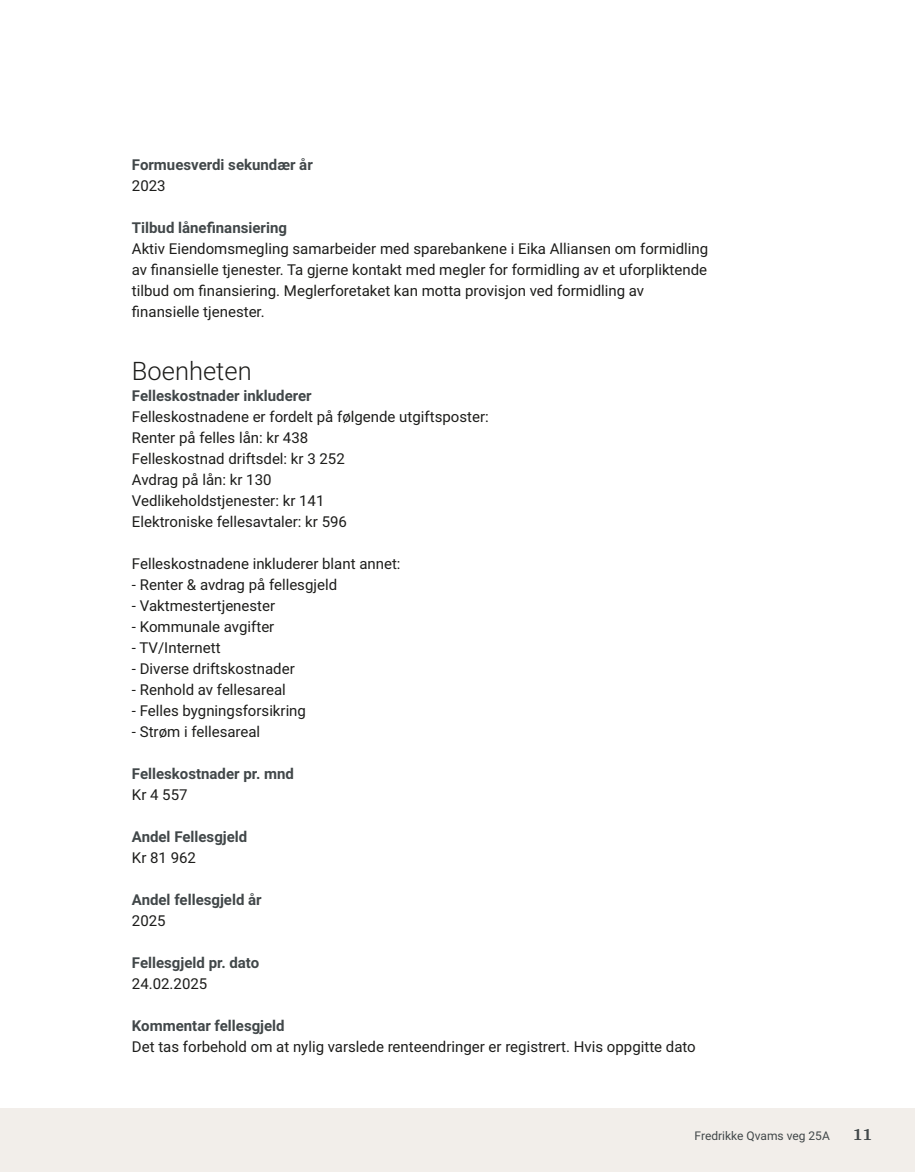
<style>
.page{position:relative;width:915px;height:1172px;background:#fff}
.page>*{position:absolute;margin:0;border:0;box-sizing:border-box;transform-origin:0 0}
.t1{font:300 25.5px "Roboto Vitec";color:#1d1d1b}
.t2{font:700 18px "Arya";color:#414749}
.t3{font:15px/21px "Roboto Vitec";color:#1d1d1b}
.t4{font:700 15px "Roboto Vitec";color:#414749}
.t5{font:12px "Roboto Vitec";color:#414749}
</style>
<div class="page">
<div style="left:0;top:1108px;width:914px;height:64px;background:#f2eeea"></div>
<p class="t4" style="left:132px;top:154px;width:182px">Formuesverdi sekundær år</p>
<p class="t3" style="left:132px;top:174px;width:35px">2023</p>
<p class="t4" style="left:132px;top:217px;width:156px">Tilbud lånefinansiering</p>
<p class="t3" style="left:132px;top:237px;width:577px">Aktiv Eiendomsmegling samarbeider med sparebankene i Eika Alliansen om formidling av finansielle tjenester. Ta gjerne kontakt med megler for formidling av et uforpliktende tilbud om finansiering. Meglerforetaket kan motta provisjon ved formidling av finansielle tjenester.</p>
<h1 class="t1" style="left:132px;top:353px;width:121px">Boenheten</h1>
<p class="t4" style="left:132px;top:385px;width:181px">Felleskostnader inkluderer</p>
<p class="t3" style="left:132px;top:405px;width:358px">Felleskostnadene er fordelt på følgende utgiftsposter:<br>Renter på felles lån: kr 438<br>Felleskostnad driftsdel: kr 3 252<br>Avdrag på lån: kr 130<br>Vedlikeholdstjenester: kr 141<br>Elektroniske fellesavtaler: kr 596</p>
<p class="t3" style="left:132px;top:552px;width:270px">Felleskostnadene inkluderer blant annet: ‑ Renter &amp; avdrag på fellesgjeld<br>‑ Vaktmestertjenester<br>‑ Kommunale avgifter<br>‑ TV/ Internett<br>‑ Diverse driftskostnader<br>‑ Renhold av fellesareal<br>‑ Felles bygningsforsikring<br>‑ Strøm i fellesareal</p>
<p class="t4" style="left:132px;top:763px;width:164px">Felleskostnader pr. mnd</p>
<p class="t3" style="left:132px;top:783px;width:57px">Kr 4 557</p>
<p class="t4" style="left:132px;top:826px;width:117px">Andel Fellesgjeld</p>
<p class="t3" style="left:132px;top:846px;width:66px">Kr 81 962</p>
<p class="t4" style="left:132px;top:889px;width:131px">Andel fellesgjeld år</p>
<p class="t3" style="left:132px;top:909px;width:35px">2025</p>
<p class="t4" style="left:132px;top:952px;width:129px">Fellesgjeld pr. dato</p>
<p class="t3" style="left:132px;top:972px;width:77px">24.02.2025</p>
<p class="t4" style="left:132px;top:1015px;width:154px">Kommentar fellesgjeld</p>
<p class="t3" style="left:132px;top:1035px;width:565px">Det tas forbehold om at nylig varslede renteendringer er registrert. Hvis oppgitte dato</p>
<p class="t5" style="left:694px;top:1127px;width:137px">Fredrikke Qvams veg 25A</p>
<p class="t2" style="left:852px;top:1123px;width:21px">11</p>
</div>
